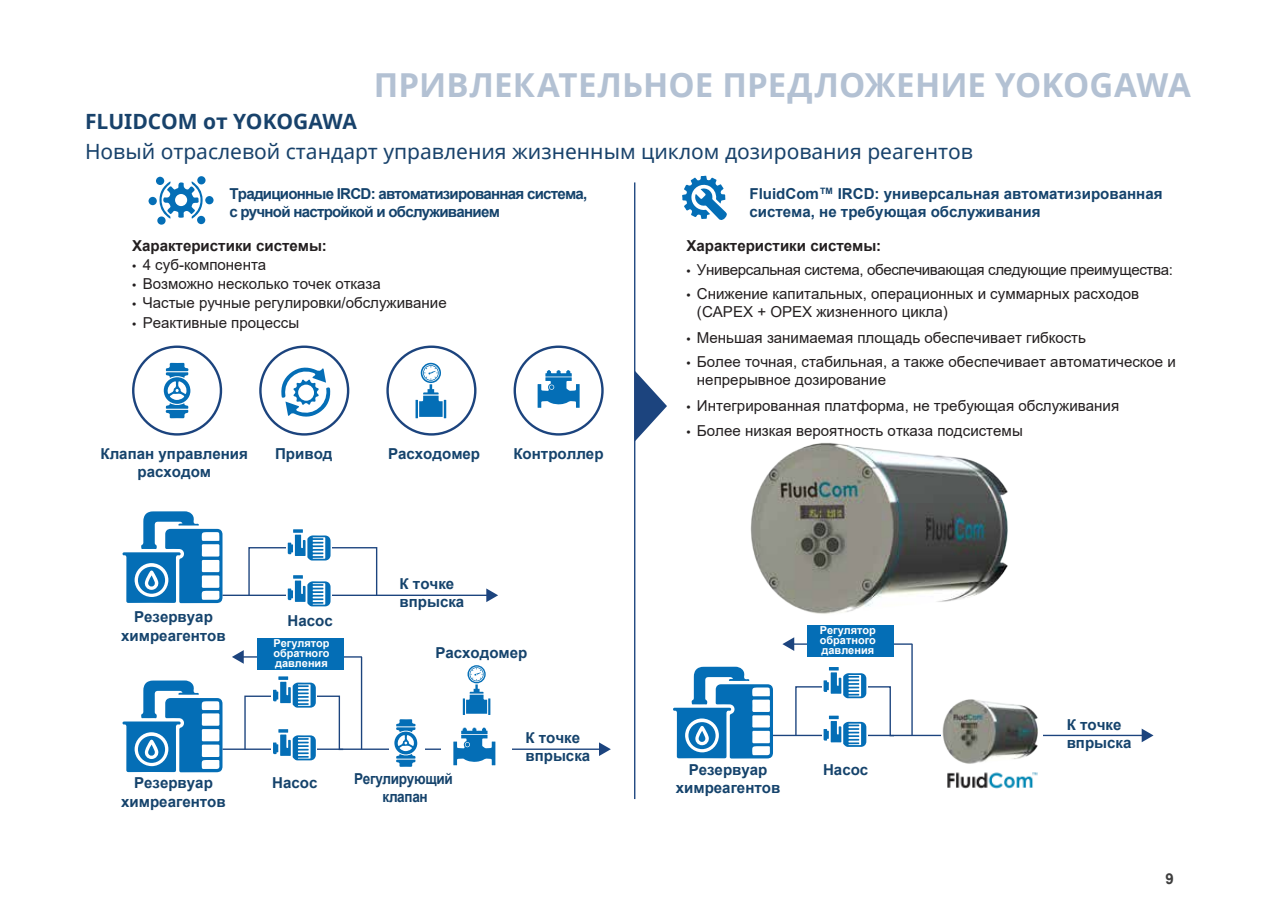
<style>
.page{position:relative;width:1276px;height:918px;background:#fff}
.page>*{position:absolute;margin:0;border:0;box-sizing:border-box;transform-origin:0 0}
.t1{font:700 33px "Noto Sans";color:#b3c1d3}
.t2{font:21px "Noto Sans";color:#18426b}
.t3{font:700 21px "Noto Sans";color:#18426b}
.t4{font:15.15px/18.1px "Arial";color:#231f20}
.t5{font:700 15.15px/18.1px "Arial";color:#15436c}
.t6{font:700 15.15px/18.1px "Arial";letter-spacing:-.05em;color:#15436c}
.t7{font:15.15px "Arial";letter-spacing:-.025em;color:#231f20}
.t8{font:700 15.15px "Arial";color:#231f20}
.t9{font:700 15.15px/18.1px "Arial";letter-spacing:-.025em;color:#15436c;text-align:center;scale:.9 1}
.t10{font:700 15px "Arial";color:#3e3e3e}
.t11{font:700 10.95px/9.8px "Arial";color:#fff;text-align:justify}
.s1{font-family:"Myriad Pro"}
</style>
<div class="page">
<svg style="left:122px;top:511px;width:100px;height:92px"></svg>
<svg style="left:122px;top:680px;width:100px;height:92px"></svg>
<hr style="left:222px;top:749px;width:379px;height:1px;background:#1c447e">
<svg style="left:599px;top:742px;width:12px;height:14px"></svg>
<hr style="left:222px;top:595px;width:266px;height:1px;background:#1c447e">
<svg style="left:486px;top:588px;width:12px;height:14px"></svg>
<hr style="left:361px;top:657px;width:1px;height:92px;background:#1c447e">
<hr style="left:242px;top:656px;width:120px;height:2px;background:#1c447e">
<svg style="left:232px;top:650px;width:12px;height:14px"></svg>
<div style="left:248px;top:547px;width:129px;height:49px;border:1px solid #1c447e"></div>
<div style="left:257px;top:638px;width:86px;height:32px;background:#046eb6"></div>
<div style="left:286px;top:508px;width:46px;height:118px;background:#fff"></div>
<div style="left:441px;top:658px;width:71px;height:119px;background:#fff"></div>
<div style="left:389px;top:658px;width:36px;height:119px;background:#fff"></div>
<svg style="left:463px;top:665px;width:27px;height:50px"></svg>
<svg style="left:386px;top:346px;width:90px;height:90px"></svg>
<svg style="left:453px;top:728px;width:42px;height:37px"></svg>
<svg style="left:513px;top:346px;width:90px;height:90px"></svg>
<svg style="left:394px;top:719px;width:23px;height:48px"></svg>
<svg style="left:132px;top:346px;width:90px;height:90px"></svg>
<svg style="left:673px;top:667px;width:100px;height:92px"></svg>
<hr style="left:773px;top:735px;width:370px;height:1px;background:#1c447e">
<svg style="left:1141px;top:729px;width:12px;height:13px"></svg>
<hr style="left:911px;top:644px;width:1px;height:91px;background:#1c447e">
<hr style="left:792px;top:643px;width:120px;height:2px;background:#1c447e">
<svg style="left:782px;top:637px;width:12px;height:14px"></svg>
<div style="left:808px;top:626px;width:86px;height:31px;background:#046eb6"></div>
<div style="left:941px;top:645px;width:101px;height:118px;background:#fff"></div>
<svg style="left:635px;top:371px;width:32px;height:71px"></svg>
<img style="left:947px;top:772px;width:91px;height:17px">
<svg style="left:159px;top:181px;width:44px;height:38px"></svg>
<div style="left:148px;top:197px;width:9px;height:8px;background:#046eb6;border-radius:50%"></div>
<div style="left:197px;top:176px;width:9px;height:8px;background:#046eb6;border-radius:50%"></div>
<div style="left:156px;top:177px;width:8px;height:8px;background:#046eb6;border-radius:50%"></div>
<div style="left:205px;top:196px;width:9px;height:8px;background:#046eb6;border-radius:50%"></div>
<div style="left:197px;top:216px;width:8px;height:8px;background:#046eb6;border-radius:50%"></div>
<div style="left:157px;top:216px;width:9px;height:9px;background:#046eb6;border-radius:50%"></div>
<svg style="left:682px;top:176px;width:45px;height:44px"></svg>
<hr style="left:634px;top:182px;width:1px;height:617px;background:#1c447e">
<svg style="left:259px;top:346px;width:90px;height:90px"></svg>
<img style="left:750px;top:442px;width:258px;height:172px">
<img style="left:936px;top:699px;width:102px;height:65px">
<svg style="left:288px;top:529px;width:42px;height:32px"></svg>
<svg style="left:288px;top:575px;width:42px;height:31px"></svg>
<svg style="left:244px;top:676px;width:100px;height:84px"></svg>
<svg style="left:794px;top:667px;width:101px;height:80px"></svg>
<h1 class="t1" style="left:374px;top:62px;width:818px">ПРИВЛЕКАТЕЛЬНОЕ ПРЕДЛОЖЕНИЕ YOKOGAWA</h1>
<h2 class="t3" style="left:85px;top:106px;width:273px">FLUIDCOM от YOKOGAWA</h2>
<h2 class="t2" style="left:85px;top:137px;width:889px">Новый отраслевой стандарт управления жизненным циклом дозирования реагентов</h2>
<p class="t6" style="left:229px;top:185px;width:359px">Традиционные IRCD: автоматизированная система, с ручной настройкой и обслуживанием</p>
<p class="t5" style="left:749px;top:185px;width:414px">FluidCom<sup>TM</sup> IRCD: универсальная автоматизированная система, не требующая обслуживания</p>
<p class="t8" style="left:132px;top:235px;width:196px">Характеристики системы:</p>
<p class="t4" style="left:132px;top:256px;width:136px"><span class="s1">•</span> 4 суб-компонента</p>
<p class="t4" style="left:132px;top:275px;width:250px"><span class="s1">•</span> Возможно несколько точек отказа</p>
<p class="t4" style="left:132px;top:294px;width:316px"><span class="s1">•</span> Частые ручные регулировки/обслуживание</p>
<p class="t4" style="left:132px;top:313px;width:169px"><span class="s1">•</span> Реактивные процессы</p>
<p class="t8" style="left:686px;top:235px;width:196px">Характеристики системы:</p>
<p class="t7" style="left:686px;top:260px;width:488px"><span class="s1">•</span> Универсальная система, обеспечивающая следующие преимущества:</p>
<p class="t4" style="left:697px;top:284px;width:444px;text-indent:-11px"><span class="s1">•</span> Снижение капитальных, операционных и суммарных расходов (CAPEX + OPEX жизненного цикла)</p>
<p class="t4" style="left:686px;top:328px;width:401px"><span class="s1">•</span> Меньшая занимаемая площадь обеспечивает гибкость</p>
<p class="t4" style="left:697px;top:353px;width:480px;text-indent:-11px"><span class="s1">•</span> Более точная, стабильная, а также обеспечивает автоматическое и непрерывное дозирование</p>
<p class="t4" style="left:686px;top:397px;width:434px"><span class="s1">•</span> Интегрированная платформа, не требующая обслуживания</p>
<p class="t4" style="left:686px;top:421px;width:338px"><span class="s1">•</span> Более низкая вероятность отказа подсистемы</p>
<p class="t5" style="left:100px;top:445px;width:149px;text-align:center">Клапан управления расходом</p>
<p class="t5" style="left:275px;top:445px;width:59px">Привод</p>
<p class="t5" style="left:388px;top:445px;width:94px">Расходомер</p>
<p class="t5" style="left:513px;top:445px;width:92px">Контроллер</p>
<p class="t5" style="left:121px;top:608px;width:106px;text-align:center">Резервуар химреагентов</p>
<p class="t5" style="left:288px;top:612px;width:47px">Насос</p>
<p class="t11" style="left:273px;top:639px;width:58px">Регулятор обратного давления</p>
<p class="t5" style="left:399px;top:575px;width:66px">К точке впрыска</p>
<p class="t5" style="left:435px;top:644px;width:94px">Расходомер</p>
<p class="t11" style="left:819px;top:626px;width:58px">Регулятор обратного давления</p>
<p class="t5" style="left:121px;top:774px;width:106px;text-align:center">Резервуар химреагентов</p>
<p class="t5" style="left:272px;top:774px;width:47px">Насос</p>
<p class="t9" style="left:354px;top:770px;width:111px">Регулирующий клапан</p>
<p class="t5" style="left:525px;top:729px;width:66px">К точке впрыска</p>
<p class="t5" style="left:676px;top:760px;width:106px;text-align:center">Резервуар химреагентов</p>
<p class="t5" style="left:823px;top:760px;width:47px">Насос</p>
<p class="t5" style="left:1066px;top:716px;width:66px">К точке впрыска</p>
<p class="t10" style="left:1165px;top:868px;width:10px">9</p>
</div>
